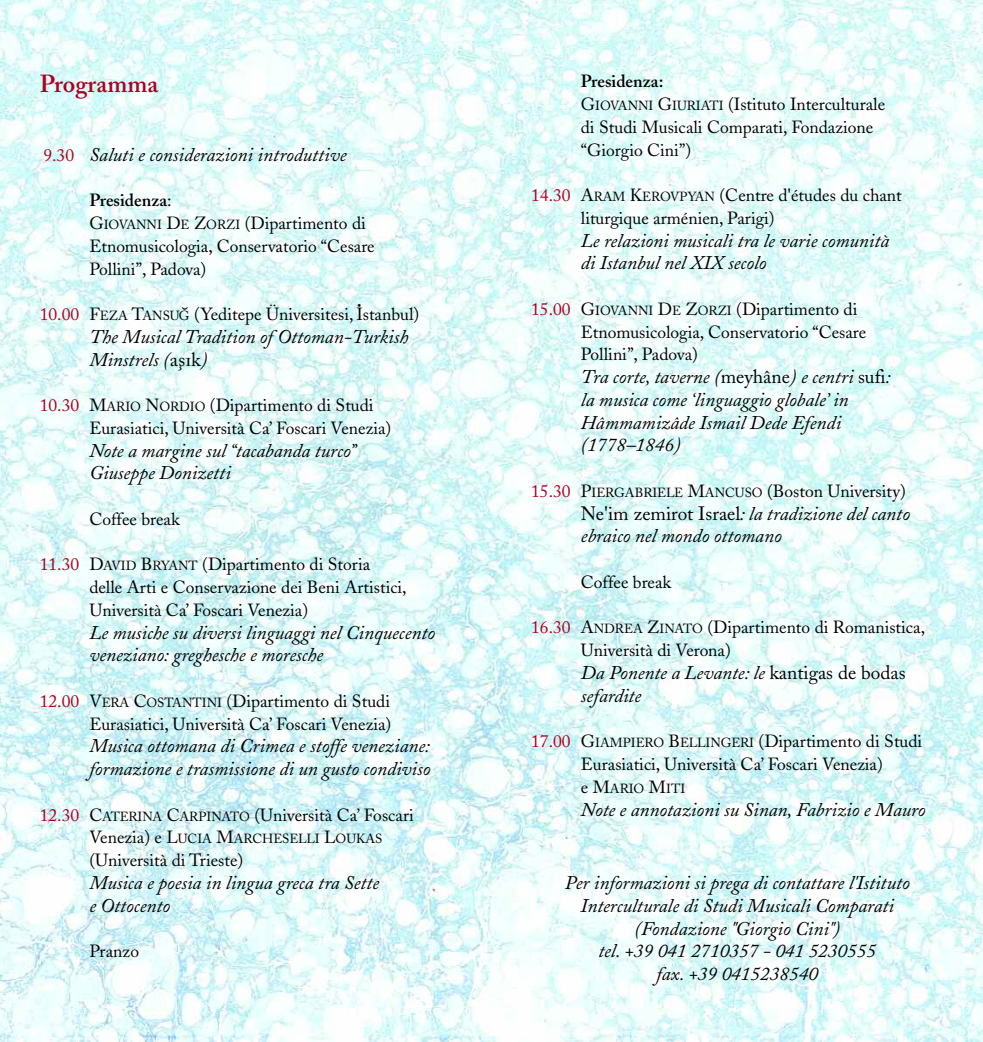
<style>
.page{position:relative;width:983px;height:1042px;background:#fff}
.page>*{position:absolute;margin:0;border:0;box-sizing:border-box;transform-origin:0 0}
.t1{font:26.25px "Adobe Caslon";color:#000}
.t2{font:600 24.5px "Adobe Caslon";color:#ac0120}
.t3{font:italic 19.25px/22.8px "Adobe Caslon";color:#000}
.t4{font:17.5px/22.8px "Adobe Caslon";color:#000}
.t5{font:13.12px "Adobe Caslon";color:#000}
.s1{font-style:normal;font-size:17.5px;color:#ac0120}
.s2{font-weight:600}
.s3{font-size:13.12px}
.s4{color:#ac0120}
.s5{font-size:21px}
.s6{font-style:normal}
.s7{font-style:normal;font-size:11.38px}
.s8{font-size:17.5px}
</style>
<div class="page">
<img style="left:0;top:0;width:982px;height:1042px">
<h2 class="t2" style="left:40px;top:75px;width:120px">Programma</h2>
<p class="t3" style="left:43px;top:146px;width:304px"><span class="s1">9.30</span> Saluti e considerazioni introduttive</p>
<p class="t4" style="left:89px;top:191px;width:287px"><span class="s2">Presidenza</span>:<br>G<span class="s3">IOVANNI</span> D<span class="s3">E</span> Z<span class="s3">ORZI</span> (Dipartimento di<br>Etnomusicologia, Conservatorio “Cesare<br>Pollini”, Padova)</p>
<p class="t4" style="left:40px;top:305px;width:381px"><span class="s4">10.00</span> F<span class="s3">EZA</span> T<span class="s3">ANSUG</span><span class="s5">˘</span> (Yeditepe Üniversitesi, Istanbul)</p>
<h1 class="t1" style="left:357px;top:301px;width:6px">˙</h1>
<p class="t3" style="left:89px;top:328px;width:320px">The Musical Tradition of Ottoman-Turkish<br>Minstrels (<span class="s6">a¸s</span><span class="s7">I</span><span class="s6">k</span>)</p>
<p class="t4" style="left:89px;top:396px;width:303px;text-indent:-50px"><span class="s4">10.30</span> M<span class="s3">ARIO</span> N<span class="s3">ORDIO</span> (Dipartimento di Studi<br>Eurasiatici, Università Ca’ Foscari Venezia)</p>
<p class="t3" style="left:89px;top:441px;width:268px">Note a margine sul “tacabanda turco”<br>Giuseppe Donizetti</p>
<p class="t4" style="left:89px;top:510px;width:92px">Coffee break</p>
<p class="t4" style="left:89px;top:555px;width:319px;text-indent:-50px"><span class="s4">11.30</span> D<span class="s3">AVID</span> B<span class="s3">RYANT</span> (Dipartimento di Storia delle Arti e Conservazione dei Beni Artistici,<br>Università Ca’ Foscari Venezia)</p>
<p class="t3" style="left:89px;top:623px;width:347px">Le musiche su diversi linguaggi nel Cinquecento veneziano: greghesche e moresche</p>
<p class="t4" style="left:40px;top:692px;width:353px;text-align:right"><span class="s4">12.00</span> V<span class="s3">ERA</span> C<span class="s3">OSTANTINI</span> (Dipartimento di Studi<br>Eurasiatici, Università Ca’ Foscari Venezia)</p>
<p class="t3" style="left:89px;top:737px;width:342px">Musica ottomana di Crimea e stoffe veneziane: formazione e trasmissione di un gusto condiviso</p>
<p class="t4" style="left:40px;top:805px;width:375px"><span class="s4">12.30</span> C<span class="s3">ATERINA</span> C<span class="s3">ARPINATO</span> (Università Ca’ Foscari</p>
<p class="t5" style="left:89px;top:834px;width:294px"><span class="s8">Venezia) e L</span>UCIA <span class="s8">M</span>ARCHESELLI <span class="s8">L</span>OUKAS</p>
<p class="t4" style="left:89px;top:851px;width:155px">(Università di Trieste)</p>
<p class="t3" style="left:89px;top:874px;width:291px">Musica e poesia in lingua greca tra Sette e Ottocento</p>
<p class="t4" style="left:89px;top:942px;width:51px">Pranzo</p>
<p class="t4" style="left:580px;top:72px;width:306px"><span class="s2">Presidenza:<br></span>G<span class="s3">IOVANNI</span> G<span class="s3">IURIATI</span> (Istituto Interculturale di Studi Musicali Comparati, Fondazione “Giorgio Cini”)</p>
<p class="t4" style="left:580px;top:186px;width:322px;text-indent:-50px"><span class="s4">14.30</span> A<span class="s3">RAM</span> K<span class="s3">EROVPYAN</span> (Centre d'études du chant liturgique arménien, Parigi)</p>
<p class="t3" style="left:580px;top:232px;width:310px">Le relazioni musicali tra le varie comunità di Istanbul nel XIX secolo</p>
<p class="t4" style="left:580px;top:300px;width:287px;text-indent:-50px"><span class="s4">15.00</span> G<span class="s3">IOVANNI</span> D<span class="s3">E</span> Z<span class="s3">ORZI</span> (Dipartimento di<br>Etnomusicologia, Conservatorio “Cesare<br>Pollini”, Padova)</p>
<p class="t3" style="left:580px;top:368px;width:311px">Tra corte, taverne (<span class="s6">meyhâne</span>) e centri <span class="s6">sufi</span>: la musica come ‘linguaggio globale’ in<br>Hâmmamizâde Ismail Dede Efendi (1778–1846)</p>
<p class="t4" style="left:531px;top:482px;width:376px"><span class="s4">15.30</span> P<span class="s3">IERGABRIELE</span> M<span class="s3">ANCUSO</span> (Boston University)</p>
<p class="t3" style="left:580px;top:505px;width:330px"><span class="s6">Ne'im zemirot Israel</span>: la tradizione del canto ebraico nel mondo ottomano</p>
<p class="t4" style="left:580px;top:573px;width:92px">Coffee break</p>
<p class="t4" style="left:580px;top:618px;width:346px;text-indent:-50px"><span class="s4">16.30</span> A<span class="s3">NDREA</span> Z<span class="s3">INATO</span> (Dipartimento di Romanistica,<br>Università di Verona)</p>
<p class="t3" style="left:580px;top:664px;width:326px">Da Ponente a Levante: le <span class="s6">kantigas de bodas </span>sefardite</p>
<p class="t4" style="left:531px;top:732px;width:392px;text-align:center"><span class="s4">17.00</span> G<span class="s3">IAMPIERO</span> B<span class="s3">ELLINGERI</span> (Dipartimento di Studi<br>Eurasiatici, Università Ca’ Foscari Venezia)</p>
<p class="t5" style="left:580px;top:783px;width:106px"><span class="s8">e M</span>ARIO <span class="s8">M</span>ITI</p>
<p class="t3" style="left:580px;top:800px;width:346px">Note e annotazioni su Sinan, Fabrizio e Mauro</p>
<p class="t3" style="left:564px;top:874px;width:346px;text-align:center">Per informazioni si prega di contattare l'Istituto Interculturale di Studi Musicali Comparati (Fondazione "Giorgio Cini")<br>tel. +39 041 2710357 - 041 5230555<br>fax. +39 0415238540</p>
</div>
